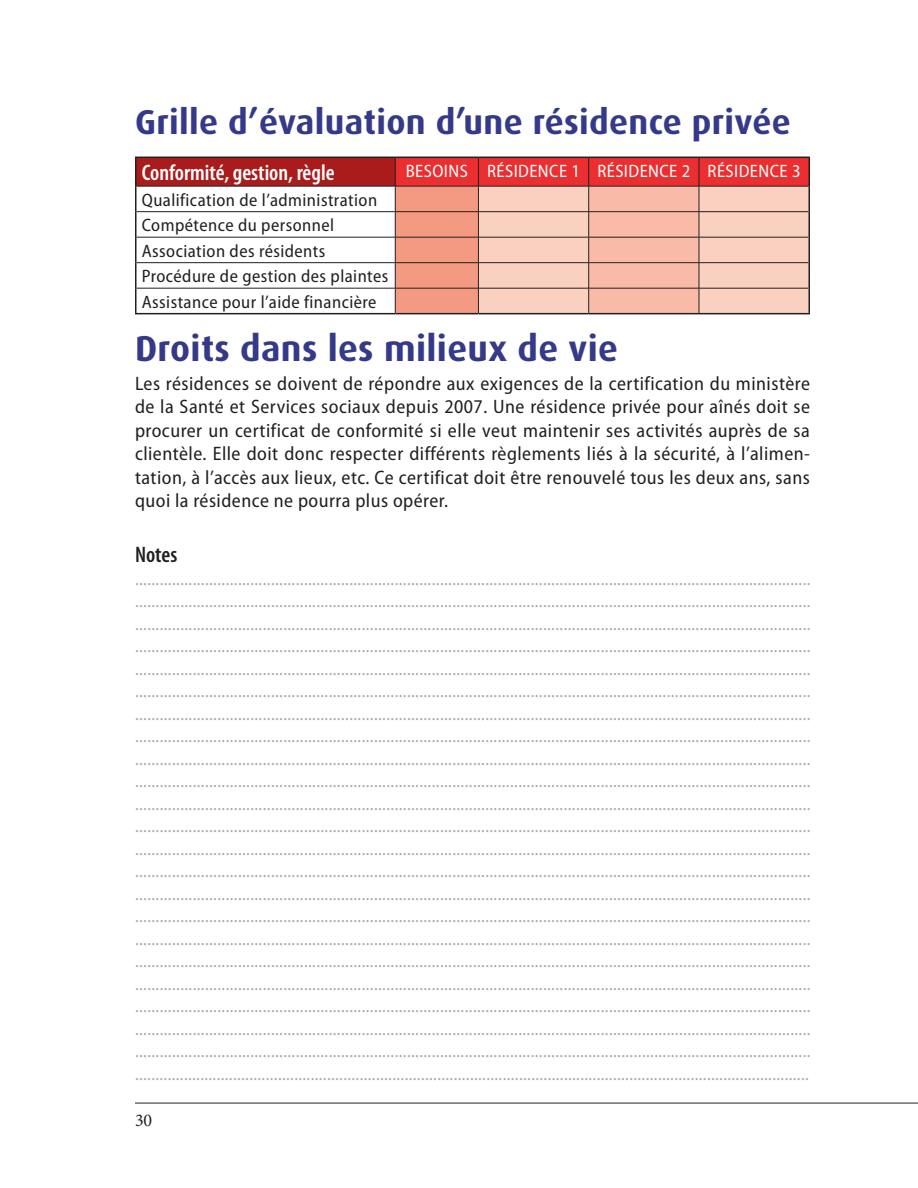
<style>
.page{position:relative;width:918px;height:1188px;background:#fff}
.page>*{position:absolute;margin:0;border:0;box-sizing:border-box;transform-origin:0 0}
.Sous-titres{font:700 36px "Dax";letter-spacing:.01em;color:#343a89}
.Sous-titres-2{font:700 34.5px "Dax";letter-spacing:.01em;color:#343a89}
.Intros{font:600 condensed 22.5px "Myriad Pro";color:#fff}
.Intros-2{font:600 condensed 22.5px "Myriad Pro";color:#231f20}
.Textes{font:semi-condensed 19.5px/23.4px "Myriad Pro";letter-spacing:.025em;color:#231f20;text-align:justify}
.Textes-2{font:semi-condensed 18px/22.5px "Myriad Pro";color:#a8a9ad;text-align:justify}
.Textes-3{font:semi-condensed 18px "Myriad Pro";letter-spacing:.025em;color:#231f20}
.Textes-4{font:semi-condensed 18px "Myriad Pro";letter-spacing:.025em;color:#fff}
.t1{font:18px "Minion Pro";color:#231f20}
</style>
<div class="page">
<hr style="left:135px;top:1103px;width:783px;height:1px;background:#231f20">
<div style="left:136px;top:157px;width:259px;height:29px;background:#aa1b1c"></div>
<hr style="left:135px;top:157px;width:260px;height:1px;background:#231f20">
<hr style="left:699px;top:157px;width:111px;height:1px;background:#231f20">
<hr style="left:808px;top:158px;width:2px;height:28px;background:#231f20">
<hr style="left:808px;top:186px;width:2px;height:26px;background:#231f20">
<hr style="left:808px;top:212px;width:2px;height:25px;background:#231f20">
<hr style="left:808px;top:237px;width:2px;height:26px;background:#231f20">
<hr style="left:808px;top:263px;width:2px;height:25px;background:#231f20">
<svg style="left:135px;top:158px;width:1px;height:155px"></svg>
<hr style="left:808px;top:288px;width:2px;height:25px;background:#231f20">
<hr style="left:135px;top:313px;width:260px;height:1px;background:#231f20">
<hr style="left:699px;top:313px;width:111px;height:1px;background:#231f20">
<hr style="left:136px;top:186px;width:259px;height:1px;background:#231f20">
<hr style="left:136px;top:211px;width:259px;height:1px;background:#231f20">
<hr style="left:136px;top:237px;width:259px;height:1px;background:#231f20">
<hr style="left:136px;top:262px;width:259px;height:1px;background:#231f20">
<hr style="left:136px;top:288px;width:259px;height:1px;background:#231f20">
<svg style="left:395px;top:157px;width:414px;height:157px;background:#ea9d8f"></svg>
<p class="Sous-titres-2" style="left:135px;top:103px;width:657px">Grille d’évaluation d’une résidence privée</p>
<p class="Intros" style="left:142px;top:159px;width:194px">Conformité, gestion, règle</p>
<p class="Textes-4" style="left:406px;top:161px;width:64px">BESOINS</p>
<p class="Textes-4" style="left:487px;top:161px;width:95px">RÉSIDENCE 1</p>
<p class="Textes-4" style="left:597px;top:161px;width:95px">RÉSIDENCE 2</p>
<p class="Textes-4" style="left:708px;top:161px;width:95px">RÉSIDENCE 3</p>
<p class="Textes-3" style="left:142px;top:190px;width:237px">Qualification de l’administration</p>
<p class="Textes-3" style="left:142px;top:215px;width:194px">Compétence du personnel</p>
<p class="Textes-3" style="left:142px;top:241px;width:185px">Association des résidents</p>
<p class="Textes-3" style="left:142px;top:266px;width:248px">Procédure de gestion des plaintes</p>
<p class="Textes-3" style="left:142px;top:292px;width:236px">Assistance pour l’aide financière</p>
<p class="Sous-titres" style="left:135px;top:328px;width:484px">Droits dans les milieux de vie</p>
<p class="Textes" style="left:135px;top:372px;width:677px">Les résidences se doivent de répondre aux exigences de la certification du ministère de la Santé et Services sociaux depuis 2007. Une résidence privée pour aînés doit se procurer un certificat de conformité si elle veut maintenir ses activités auprès de sa clientèle. Elle doit donc respecter différents règlements liés à la sécurité, à l’alimen&shy;tation, à l’accès aux lieux, etc. Ce certificat doit être renouvelé tous les deux ans, sans quoi la résidence ne pourra plus opérer.</p>
<p class="Intros-2" style="left:135px;top:541px;width:44px">Notes</p>
<p class="Textes-2" style="left:135px;top:568px;width:677px">.................................................................................................................................................................... .................................................................................................................................................................... .................................................................................................................................................................... .................................................................................................................................................................... .................................................................................................................................................................... .................................................................................................................................................................... .................................................................................................................................................................... .................................................................................................................................................................... .................................................................................................................................................................... .................................................................................................................................................................... .................................................................................................................................................................... .................................................................................................................................................................... .................................................................................................................................................................... .................................................................................................................................................................... .................................................................................................................................................................... .................................................................................................................................................................... .................................................................................................................................................................... .................................................................................................................................................................... .................................................................................................................................................................... .................................................................................................................................................................... .................................................................................................................................................................... .................................................................................................................................................................... .....................................................................................................................................................................</p>
<p class="t1" style="left:135px;top:1108px;width:19px">30</p>
</div>
